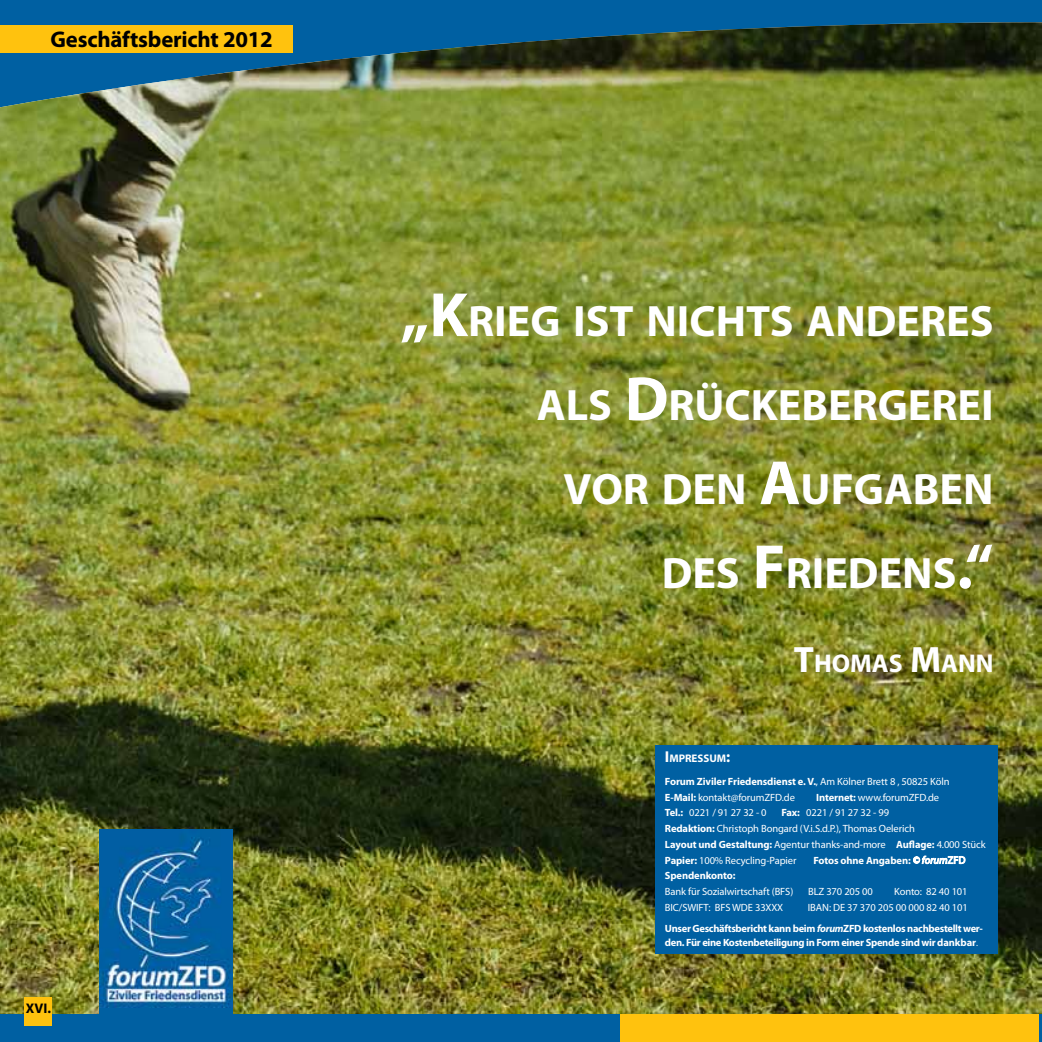
<style>
.page{position:relative;width:1042px;height:1042px;background:#0060a2}
.page>*{position:absolute;margin:0;border:0;box-sizing:border-box;transform-origin:0 0}
.t1{font:700 44.1px "Myriad Pro";color:#fff}
.t2{font:700 25.72px "Myriad Pro";color:#fff}
.t3{font:700 22.75px "Myriad Pro";letter-spacing:-.01em;color:#000}
.t4{font:700 14px "Myriad Pro";color:#000}
.t5{font:700 11.03px "Myriad Pro";color:#fff}
.t6{font:10.5px/15.8px "Myriad Pro";letter-spacing:-.01em;color:#fff}
.t7{font:700 10.5px/21px "Myriad Pro";letter-spacing:-.03em;color:#fff}
.t8{font:700 10.5px "Myriad Pro";letter-spacing:-.01em;color:#fff}
.s1{font-size:63px}
.s2{font-size:36.75px}
.s3{font-size:15.75px}
.s4{font-weight:700}
.s5{font-weight:400;font-style:italic}
.s6{font-weight:400}
.s7{font-style:italic}
.s8{font-weight:400;font-stretch:condensed}
</style>
<div class="page">
<img style="left:0;top:22px;width:1042px;height:992px">
<div style="left:25px;top:997px;width:27px;height:29px;background:#ffc20e"></div>
<div style="left:620px;top:1014px;width:419px;height:28px;background:#ffc20e"></div>
<div style="left:0;top:25px;width:293px;height:28px;background:#ffc20e"></div>
<div style="left:655px;top:745px;width:342px;height:209px;background:#0060a2"></div>
<svg style="left:913px;top:855px;width:53px;height:9px"></svg>
<div style="left:99px;top:829px;width:133px;height:209px;background:#0060a2"></div>
<img style="left:99px;top:835px;width:133px;height:172px">
<h3 class="t3" style="left:50px;top:24px;width:224px">Geschäftsbericht 2012</h3>
<h3 class="t4" style="left:26px;top:999px;width:27px">XVI .</h3>
<h1 class="t1" style="left:400px;top:292px;width:568px"><span class="s1">„K</span>RIEG IST NICHTS ANDERES</h1>
<h1 class="t1" style="left:537px;top:376px;width:458px">ALS <span class="s1">D</span>RÜCKEBERGEREI</h1>
<h1 class="t1" style="left:564px;top:460px;width:431px">VOR DEN <span class="s1">A</span>UFGABEN</h1>
<h1 class="t1" style="left:662px;top:544px;width:333px">DES <span class="s1">F</span> RIEDENS<span class="s1">.“</span></h1>
<h2 class="t2" style="left:794px;top:647px;width:201px"><span class="s2">T</span>HOMAS <span class="s2">M</span>ANN</h2>
<p class="t5" style="left:665px;top:751px;width:67px"><span class="s3">I</span>MPRESSUM<span class="s3">:</span></p>
<p class="t6" style="left:665px;top:773px;width:286px"><span class="s4">Forum Ziviler Friedensdienst e. V.</span>, Am Kölner Brett 8 , 50825 Köln<br><span class="s4">E-Mail:</span> kontakt@forumZFD.de</p>
<p class="t6" style="left:816px;top:789px;width:125px"><span class="s4">Internet:</span> www.forumZFD.de</p>
<p class="t6" style="left:665px;top:805px;width:103px"><span class="s4">Tel.:</span> 0221 / 91 27 32 - 0</p>
<p class="t6" style="left:665px;top:805px;width:322px;text-indent:117px"><span class="s4">Fax:</span> 0221 / 91 27 32 - 99<br><span class="s4">Redaktion:</span> Christoph Bongard (V.i.S.d.P.), Thomas Oelerich<br><span class="s4">Layout und Gestaltung:</span> Agentur thanks-and-more <span class="s4">Auflage:</span> 4.000 Stück <span class="s4">Papier:</span> 100% Recycling-Papier</p>
<p class="t8" style="left:813px;top:853px;width:154px">Fotos ohne Angaben: <span class="s5">© forum</span><span class="s6">ZFD</span></p>
<p class="t8" style="left:665px;top:869px;width:72px">Spendenkonto:</p>
<p class="t6" style="left:665px;top:883px;width:130px">Bank für Sozialwirtschaft (BFS)</p>
<p class="t6" style="left:808px;top:883px;width:66px">BLZ 370 205 00</p>
<p class="t6" style="left:894px;top:883px;width:75px">Konto: 82 40 101</p>
<p class="t6" style="left:665px;top:899px;width:120px">BIC/SWIFT: BFS WDE 33XXX</p>
<p class="t7" style="left:665px;top:896px;width:320px;text-indent:143px"><span class="s6">IBAN: DE 37 370 205 00 000 82 40 101<br></span>Unser Geschäftsbericht kann beim <span class="s7">forum</span>ZFD kostenlos nachbestellt wer-</p>
<p class="t7" style="left:665px;top:931px;width:315px">den. Für eine Kostenbeteiligung in Form einer Spende sind wir dankbar<span class="s8">.</span></p>
</div>
